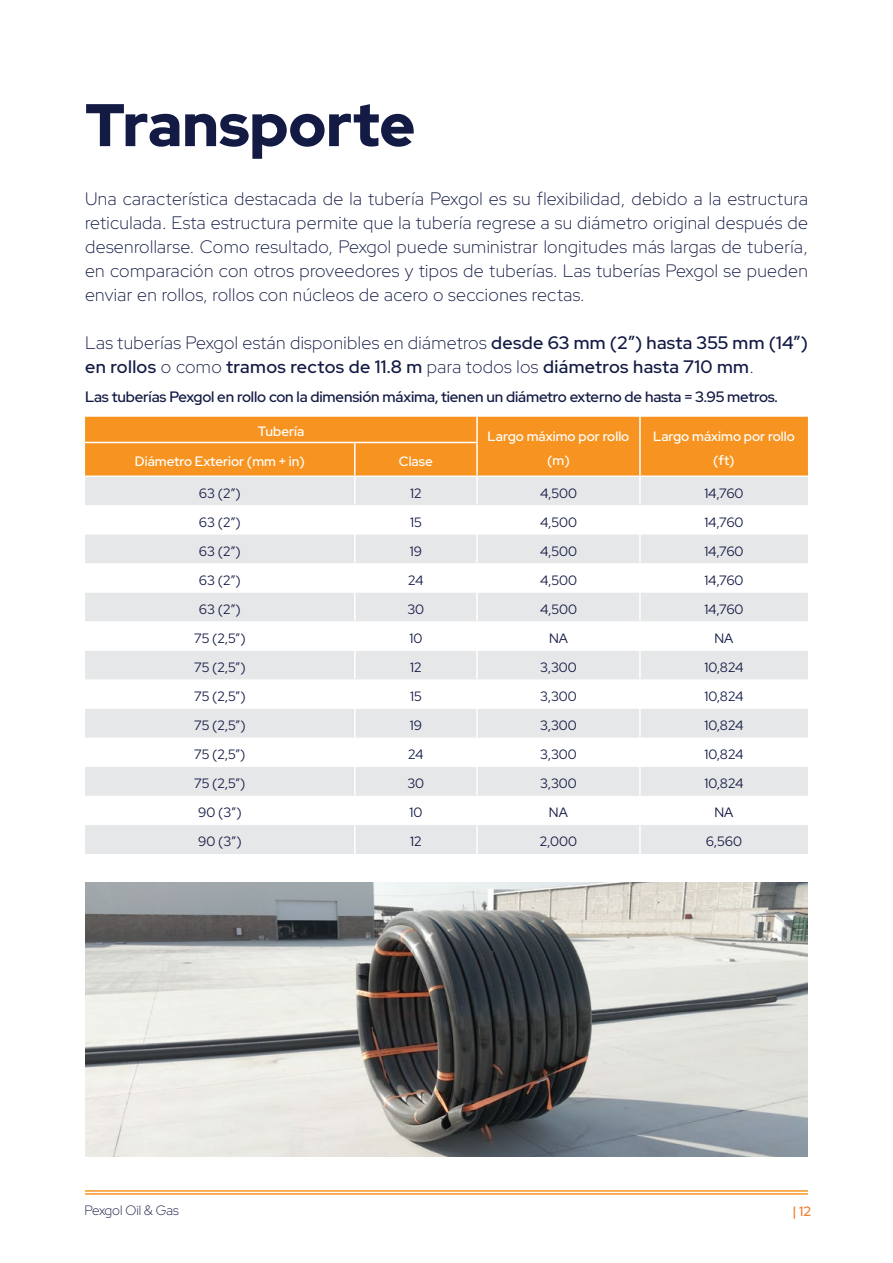
<style>
.page{position:relative;width:893px;height:1263px;background:#fff}
.page>*{position:absolute;margin:0;border:0;box-sizing:border-box;transform-origin:0 0}
.t1{font:900 60px "Red Hat Display";color:#131a44}
.t2{font:300 18px/24px "Red Hat Display";letter-spacing:.02em;color:#131a44;text-align:justify}
.t3{font:500 18px/24px "Red Hat Display";letter-spacing:.02em;color:#131a44}
.t4{font:500 15px "Red Hat Display";letter-spacing:-.01em;color:#131a44}
.t5{font:300 13.5px "Red Hat Display";color:#131a44}
.t6{font:500 13.5px/24px "Red Hat Display";color:#fff;text-align:center}
.t7{font:300 13.5px "Red Hat Display";color:#141843}
.t8{font:500 13.5px "Red Hat Display";color:#ed8134}
.s1{font-weight:300}
</style>
<div class="page">
<hr style="left:85px;top:1193px;width:723px;height:2px;background:#f79421">
<hr style="left:85px;top:1190px;width:723px;height:2px;background:#f79421">
<div style="left:85px;top:417px;width:723px;height:58px;background:#f79421"></div>
<div style="left:85px;top:477px;width:723px;height:377px;background:#e6e7e8"></div>
<svg style="left:85px;top:505px;width:723px;height:320px"></svg>
<hr style="left:354px;top:477px;width:2px;height:28px;background:#fff">
<hr style="left:476px;top:477px;width:2px;height:28px;background:#fff">
<hr style="left:639px;top:477px;width:2px;height:28px;background:#fff">
<hr style="left:354px;top:506px;width:2px;height:28px;background:#fff">
<hr style="left:476px;top:506px;width:2px;height:28px;background:#fff">
<hr style="left:639px;top:506px;width:2px;height:28px;background:#fff">
<hr style="left:354px;top:535px;width:2px;height:28px;background:#fff">
<hr style="left:476px;top:535px;width:2px;height:28px;background:#fff">
<hr style="left:639px;top:535px;width:2px;height:28px;background:#fff">
<hr style="left:354px;top:564px;width:2px;height:28px;background:#fff">
<hr style="left:476px;top:564px;width:2px;height:28px;background:#fff">
<hr style="left:639px;top:564px;width:2px;height:28px;background:#fff">
<hr style="left:354px;top:593px;width:2px;height:28px;background:#fff">
<hr style="left:476px;top:593px;width:2px;height:28px;background:#fff">
<hr style="left:639px;top:593px;width:2px;height:28px;background:#fff">
<hr style="left:354px;top:622px;width:2px;height:28px;background:#fff">
<hr style="left:476px;top:622px;width:2px;height:28px;background:#fff">
<hr style="left:639px;top:622px;width:2px;height:28px;background:#fff">
<hr style="left:354px;top:651px;width:2px;height:28px;background:#fff">
<hr style="left:476px;top:651px;width:2px;height:28px;background:#fff">
<hr style="left:639px;top:651px;width:2px;height:28px;background:#fff">
<hr style="left:354px;top:680px;width:2px;height:28px;background:#fff">
<hr style="left:476px;top:680px;width:2px;height:28px;background:#fff">
<hr style="left:639px;top:680px;width:2px;height:28px;background:#fff">
<hr style="left:354px;top:709px;width:2px;height:28px;background:#fff">
<hr style="left:476px;top:709px;width:2px;height:28px;background:#fff">
<hr style="left:639px;top:709px;width:2px;height:28px;background:#fff">
<hr style="left:354px;top:738px;width:2px;height:29px;background:#fff">
<hr style="left:476px;top:738px;width:2px;height:29px;background:#fff">
<hr style="left:639px;top:738px;width:2px;height:29px;background:#fff">
<hr style="left:354px;top:767px;width:2px;height:28px;background:#fff">
<hr style="left:476px;top:767px;width:2px;height:28px;background:#fff">
<hr style="left:639px;top:767px;width:2px;height:28px;background:#fff">
<hr style="left:354px;top:797px;width:2px;height:28px;background:#fff">
<hr style="left:476px;top:797px;width:2px;height:28px;background:#fff">
<hr style="left:639px;top:797px;width:2px;height:28px;background:#fff">
<hr style="left:354px;top:825px;width:2px;height:29px;background:#fff">
<hr style="left:476px;top:825px;width:2px;height:29px;background:#fff">
<hr style="left:639px;top:825px;width:2px;height:29px;background:#fff">
<hr style="left:85px;top:442px;width:270px;height:1px;background:#fff">
<hr style="left:476px;top:417px;width:2px;height:25px;background:#fff">
<hr style="left:639px;top:417px;width:2px;height:25px;background:#fff">
<hr style="left:355px;top:442px;width:123px;height:1px;background:#fff">
<hr style="left:354px;top:443px;width:2px;height:32px;background:#fff">
<hr style="left:476px;top:443px;width:2px;height:32px;background:#fff">
<hr style="left:639px;top:442px;width:2px;height:33px;background:#fff">
<img style="left:85px;top:882px;width:723px;height:275px">
<h1 class="t1" style="left:85px;top:86px;width:332px">Transporte</h1>
<p class="t2" style="left:85px;top:187px;width:724px">Una característica destacada de la tubería Pexgol es su flexibilidad, debido a la estructura reticulada. Esta estructura permite que la tubería regrese a su diámetro original después de desenrollarse. Como resultado, Pexgol puede suministrar longitudes más largas de tubería, en comparación con otros proveedores y tipos de tuberías. Las tuberías Pexgol se pueden enviar en rollos, rollos con núcleos de acero o secciones rectas.</p>
<p class="t3" style="left:85px;top:331px;width:724px"><span class="s1">Las tuberías Pexgol están disponibles en diámetros</span> desde 63 mm (2”) hasta 355 mm (14”) en rollos <span class="s1">o como</span> tramos rectos de 11.8 m <span class="s1">para todos los</span> diámetros hasta 710 mm<span class="s1">.</span></p>
<p class="t4" style="left:85px;top:387px;width:694px">Las tuberías Pexgol en rollo con la dimensión máxima, tienen un diámetro externo de hasta = 3.95 metros.</p>
<p class="t6" style="left:258px;top:419px;width:48px">Tubería</p>
<p class="t6" style="left:488px;top:424px;width:143px">Largo máximo por rollo (m)</p>
<p class="t6" style="left:653px;top:424px;width:143px">Largo máximo por rollo</p>
<p class="t6" style="left:135px;top:449px;width:171px">Diámetro Exterior (mm + in)</p>
<p class="t6" style="left:399px;top:449px;width:35px">Clase</p>
<p class="t6" style="left:713px;top:448px;width:23px">(ft)</p>
<p class="t5" style="left:199px;top:484px;width:43px">63 (2”)</p>
<p class="t5" style="left:410px;top:484px;width:13px">12</p>
<p class="t5" style="left:540px;top:484px;width:39px">4,500</p>
<p class="t5" style="left:704px;top:484px;width:41px">14,760</p>
<p class="t5" style="left:199px;top:513px;width:43px">63 (2”)</p>
<p class="t5" style="left:410px;top:513px;width:13px">15</p>
<p class="t5" style="left:540px;top:513px;width:39px">4,500</p>
<p class="t5" style="left:704px;top:513px;width:41px">14,760</p>
<p class="t5" style="left:199px;top:542px;width:43px">63 (2”)</p>
<p class="t5" style="left:410px;top:542px;width:14px">19</p>
<p class="t5" style="left:540px;top:542px;width:39px">4,500</p>
<p class="t5" style="left:704px;top:542px;width:41px">14,760</p>
<p class="t5" style="left:199px;top:571px;width:43px">63 (2”)</p>
<p class="t5" style="left:408px;top:571px;width:17px">24</p>
<p class="t5" style="left:540px;top:571px;width:39px">4,500</p>
<p class="t5" style="left:704px;top:571px;width:41px">14,760</p>
<p class="t5" style="left:199px;top:600px;width:43px">63 (2”)</p>
<p class="t5" style="left:408px;top:600px;width:18px">30</p>
<p class="t5" style="left:540px;top:600px;width:39px">4,500</p>
<p class="t5" style="left:704px;top:600px;width:41px">14,760</p>
<p class="t5" style="left:194px;top:629px;width:53px">75 (2,5”)</p>
<p class="t5" style="left:409px;top:629px;width:14px">10</p>
<p class="t5" style="left:549px;top:629px;width:20px">NA</p>
<p class="t5" style="left:714px;top:629px;width:20px">NA</p>
<p class="t5" style="left:194px;top:658px;width:53px">75 (2,5”)</p>
<p class="t5" style="left:410px;top:658px;width:13px">12</p>
<p class="t5" style="left:540px;top:658px;width:38px">3,300</p>
<p class="t5" style="left:704px;top:658px;width:40px">10,824</p>
<p class="t5" style="left:194px;top:687px;width:53px">75 (2,5”)</p>
<p class="t5" style="left:410px;top:687px;width:13px">15</p>
<p class="t5" style="left:540px;top:687px;width:38px">3,300</p>
<p class="t5" style="left:704px;top:687px;width:40px">10,824</p>
<p class="t5" style="left:194px;top:717px;width:53px">75 (2,5”)</p>
<p class="t5" style="left:410px;top:717px;width:14px">19</p>
<p class="t5" style="left:540px;top:717px;width:38px">3,300</p>
<p class="t5" style="left:704px;top:717px;width:40px">10,824</p>
<p class="t5" style="left:194px;top:746px;width:53px">75 (2,5”)</p>
<p class="t5" style="left:408px;top:746px;width:17px">24</p>
<p class="t5" style="left:540px;top:746px;width:38px">3,300</p>
<p class="t5" style="left:704px;top:746px;width:40px">10,824</p>
<p class="t5" style="left:194px;top:775px;width:53px">75 (2,5”)</p>
<p class="t5" style="left:408px;top:775px;width:18px">30</p>
<p class="t5" style="left:540px;top:775px;width:38px">3,300</p>
<p class="t5" style="left:704px;top:775px;width:40px">10,824</p>
<p class="t7" style="left:198px;top:804px;width:45px">90 (3”)</p>
<p class="t7" style="left:409px;top:804px;width:14px">10</p>
<p class="t7" style="left:549px;top:804px;width:20px">NA</p>
<p class="t7" style="left:714px;top:804px;width:20px">NA</p>
<p class="t7" style="left:198px;top:833px;width:45px">90 (3”)</p>
<p class="t7" style="left:410px;top:833px;width:13px">12</p>
<p class="t7" style="left:540px;top:833px;width:39px">2,000</p>
<p class="t7" style="left:706px;top:833px;width:38px">6,560</p>
<p class="t5" style="left:84px;top:1201px;width:96px">Pexgol Oil &amp; Gas</p>
<p class="t8" style="left:792px;top:1203px;width:20px">| 12</p>
</div>
